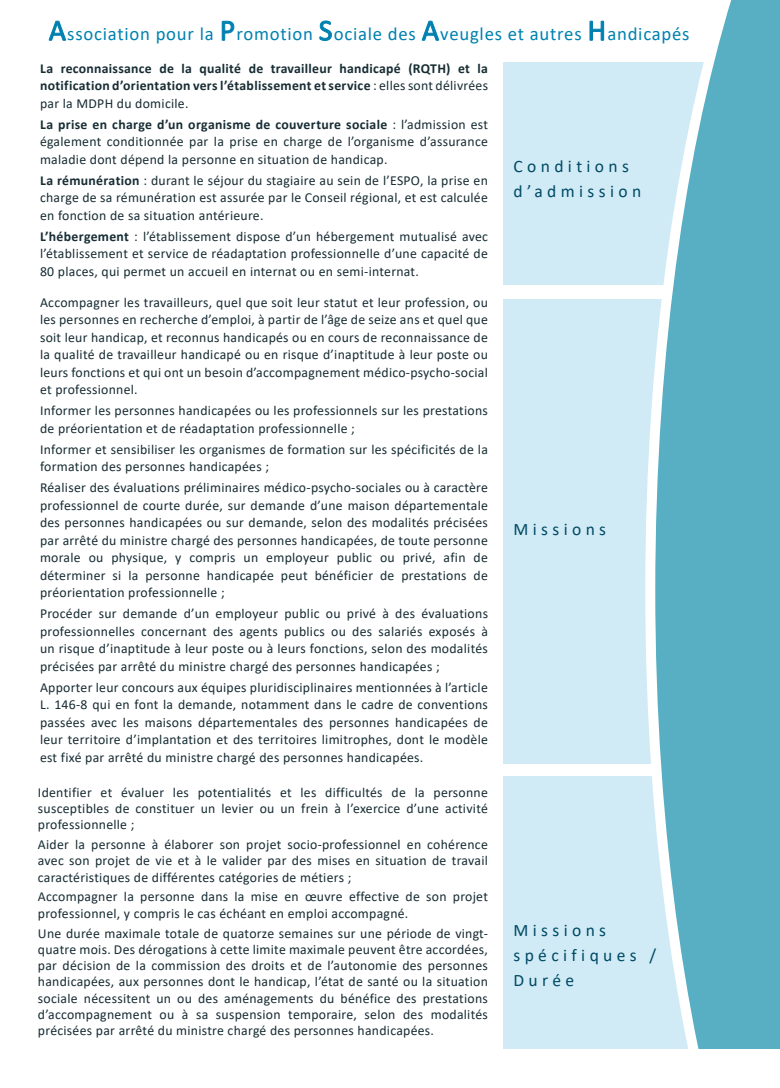
<style>
.page{position:relative;width:780px;height:1088px;background:#fff}
.page>*{position:absolute;margin:0;border:0;box-sizing:border-box;transform-origin:0 0}
.TITRE_FORMATION{font:18.75px "Calibri";letter-spacing:.04em;color:#0081b0}
.titre_FORM_ESAT_AA{font:17.5px/25px "Calibri";letter-spacing:.25em;color:#004964}
.puce_carrée_bleue_8{font:13.75px/17.5px "Calibri";letter-spacing:.02em;color:#172c33;text-align:justify}
.ARTICLES_LIGHT{font:13.75px/17.5px "Calibri";letter-spacing:.02em;color:#172c33;text-align:justify}
.ARTICLES_LIGHT-2{font:700 13.75px/17.5px "Calibri";letter-spacing:.02em;color:#172c33;text-align:justify}
.s1{font-size:30px}
.s2{font-weight:400}
.s3{font-weight:700}
</style>
<div class="page">
<div style="left:503px;top:299px;width:259px;height:465px;background:#d0ebf5"></div>
<div style="left:503px;top:776px;width:260px;height:312px;background:#d0ebf5"></div>
<div style="left:503px;top:62px;width:259px;height:223px;background:#d0ebf5"></div>
<svg style="left:645px;top:0;width:135px;height:1049px"></svg>
<div style="left:0;top:1049px;width:780px;height:39px;background:#fff"></div>
<p class="TITRE_FORMATION" style="left:49px;top:21px;width:642px"><span class="s1">A</span>ssociation pour la <span class="s1">P</span>romotion <span class="s1">S</span>ociale des <span class="s1">A</span>veugles et autres <span class="s1">H</span>andicapés</p>
<p class="ARTICLES_LIGHT-2" style="left:40px;top:59px;width:449px">La reconnaissance de la qualité de travailleur handicapé (RQTH) et la notification d’orientation vers l’établissement et service <span class="s2">: elles sont délivrées par la MDPH du domicile.</span></p>
<p class="ARTICLES_LIGHT" style="left:40px;top:115px;width:449px"><span class="s3">La prise en charge d’un organisme de couverture sociale</span> : l’admission est également conditionnée par la prise en charge de l’organisme d’assurance maladie dont dépend la personne en situation de handicap.</p>
<p class="ARTICLES_LIGHT" style="left:40px;top:171px;width:449px"><span class="s3">La rémunération</span> : durant le séjour du stagiaire au sein de l’ESPO, la prise en charge de sa rémunération est assurée par le Conseil régional, et est calculée en fonction de sa situation antérieure.</p>
<p class="ARTICLES_LIGHT" style="left:40px;top:227px;width:449px"><span class="s3">L’hébergement</span> : l’établissement dispose d’un hébergement mutualisé avec l’établissement et service de réadaptation professionnelle d’une capacité de 80 places, qui permet un accueil en internat ou en semi-internat.</p>
<p class="puce_carrée_bleue_8" style="left:40px;top:293px;width:449px">Accompagner les travailleurs, quel que soit leur statut et leur profession, ou les personnes en recherche d’emploi, à partir de l’âge de seize ans et quel que soit leur handicap, et reconnus handicapés ou en cours de reconnaissance de la qualité de travailleur handicapé ou en risque d’inaptitude à leur poste ou leurs fonctions et qui ont un besoin d’accompagnement médico-psycho-social et professionnel.</p>
<p class="puce_carrée_bleue_8" style="left:40px;top:401px;width:449px">Informer les personnes handicapées ou les professionnels sur les prestations de préorientation et de réadaptation professionnelle ;</p>
<p class="puce_carrée_bleue_8" style="left:40px;top:440px;width:449px">Informer et sensibiliser les organismes de formation sur les spécificités de la formation des personnes handicapées ;</p>
<p class="puce_carrée_bleue_8" style="left:40px;top:479px;width:449px">Réaliser des évaluations préliminaires médico-psycho-sociales ou à caractère professionnel de courte durée, sur demande d’une maison départementale des personnes handicapées ou sur demande, selon des modalités précisées par arrêté du ministre chargé des personnes handicapées, de toute personne morale ou physique, y compris un employeur public ou privé, afin de déterminer si la personne handicapée peut bénéficier de prestations de préorientation professionnelle ;</p>
<p class="puce_carrée_bleue_8" style="left:40px;top:605px;width:449px">Procéder sur demande d’un employeur public ou privé à des évaluations professionnelles concernant des agents publics ou des salariés exposés à un risque d’inaptitude à leur poste ou à leurs fonctions, selon des modalités précisées par arrêté du ministre chargé des personnes handicapées ;</p>
<p class="puce_carrée_bleue_8" style="left:40px;top:678px;width:449px">Apporter leur concours aux équipes pluridisciplinaires mentionnées à l’article L. 146-8 qui en font la demande, notamment dans le cadre de conventions passées avec les maisons départementales des personnes handicapées de leur territoire d’implantation et des territoires limitrophes, dont le modèle est fixé par arrêté du ministre chargé des personnes handicapées.</p>
<p class="puce_carrée_bleue_8" style="left:38px;top:784px;width:451px;line-height:16.2px">Identifier et évaluer les potentialités et les difficultés de la personne susceptibles de constituer un levier ou un frein à l’exercice d’une activité professionnelle ;</p>
<p class="puce_carrée_bleue_8" style="left:38px;top:836px;width:451px;line-height:16.2px">Aider la personne à élaborer son projet socio-professionnel en cohérence avec son projet de vie et à le valider par des mises en situation de travail caractéristiques de différentes catégories de métiers ;</p>
<p class="puce_carrée_bleue_8" style="left:38px;top:888px;width:451px;line-height:16.2px">Accompagner la personne dans la mise en œuvre effective de son projet professionnel, y compris le cas échéant en emploi accompagné.</p>
<p class="puce_carrée_bleue_8" style="left:38px;top:924px;width:451px;line-height:16.2px">Une durée maximale totale de quatorze semaines sur une période de vingt&shy;quatre mois. Des dérogations à cette limite maximale peuvent être accordées, par décision de la commission des droits et de l’autonomie des personnes handicapées, aux personnes dont le handicap, l’état de santé ou la situation sociale nécessitent un ou des aménagements du bénéfice des prestations d’accompagnement ou à sa suspension temporaire, selon des modalités précisées par arrêté du ministre chargé des personnes handicapées.</p>
<p class="titre_FORM_ESAT_AA" style="left:513px;top:154px;width:129px">Conditions d’admission</p>
<p class="titre_FORM_ESAT_AA" style="left:513px;top:516px;width:94px">Missions</p>
<p class="titre_FORM_ESAT_AA" style="left:513px;top:917px;width:144px">Missions spécifiques /<br>Durée</p>
</div>
